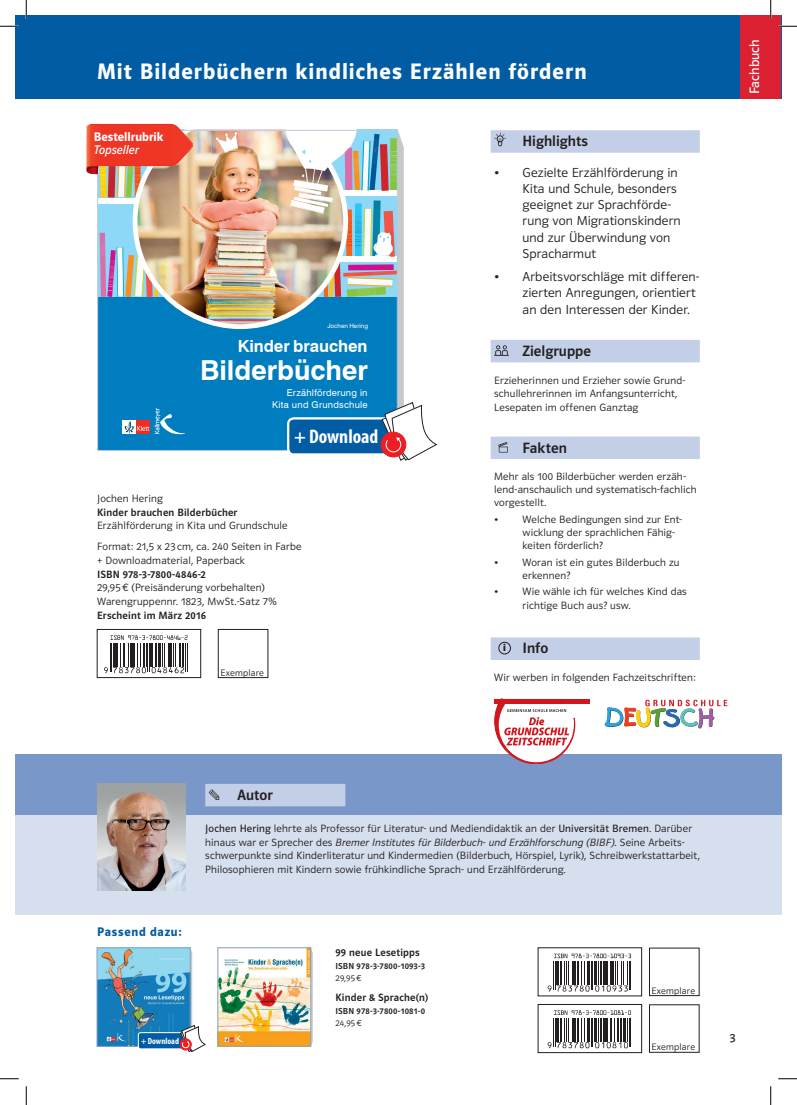
<style>
.page{position:relative;width:797px;height:1105px;background:#fff}
.page>*{position:absolute;margin:0;border:0;box-sizing:border-box;transform-origin:0 0}
.t1{font:700 27.62px "Swiss 721 BT";letter-spacing:-.005em;color:#fff}
.t2{font:22.5px "Polo ST11 K Hfett";letter-spacing:.045em;color:#fff}
.t3{font:700 condensed 19.75px "Myriad Pro";color:#fff}
.t4{font:700 16.75px "Swiss 721 BT";letter-spacing:-.005em;color:#fff}
.t5{font:15px "Polo ST11 K Krftg";letter-spacing:.005em;color:#231f20}
.t6{font:13.75px "Polo ST11 K Buch";color:#fff}
.t7{font:13.12px/16.2px "Polo ST11 K Leicht";letter-spacing:.01em;color:#231f20}
.t8{font:12.5px "Polo ST11 K Hfett";color:#fff}
.t9{font:12.5px "Polo ST11 K Hfett";letter-spacing:.055em;color:#015ca3}
.t10{font:12.5px "Polo ST11 K Buch Kursiv";color:#fff}
.t11{font:12.5px "Polo ST11 K Buch";color:#231f20}
.t12{font:10.62px/13.1px "Polo ST11 K Leicht";letter-spacing:.02em;color:#231f20}
.t13{font:10.62px "Polo ST11 K Krftg";letter-spacing:.02em;color:#231f20}
.t14{font:10.62px "Polo ST11 K Leicht Kursiv";letter-spacing:.015em;color:#231f20}
.t15{font:9.38px/12px "Swiss 721 BT";letter-spacing:.02em;color:#fff;text-align:right}
.t16{font:9.38px "Polo ST11 K Leicht";letter-spacing:.025em;color:#231f20}
.t17{font:700 condensed 8.88px "Myriad Pro";color:#fff}
.t18{font:8.75px "Polo ST11 K Krftg";letter-spacing:.03em;color:#231f20}
.t19{font:8.75px "Polo ST11 K Leicht";letter-spacing:.03em;color:#231f20}
.t20{font:6.25px "Swiss 721 BT";color:#fff}
.s1{font-family:"Polo ST11 K";font-weight:700;font-size:9.88px}
.s2{font-family:"Polo ST11 K Buch"}
.s3{font-family:"Polo ST11 K Leicht"}
</style>
<div class="page">
<div style="left:16px;top:754px;width:10px;height:161px;background:#7997c9"></div>
<div style="left:16px;top:815px;width:10px;height:100px;background:#d6dfee"></div>
<div style="left:26px;top:754px;width:755px;height:161px;background:#7997c9"></div>
<svg style="left:218px;top:629px;width:50px;height:49px"></svg>
<div style="left:490px;top:130px;width:209px;height:23px;background:#c3cee7"></div>
<div style="left:490px;top:340px;width:209px;height:22px;background:#c3cee7"></div>
<div style="left:490px;top:437px;width:209px;height:22px;background:#c3cee7"></div>
<div style="left:490px;top:637px;width:209px;height:23px;background:#c3cee7"></div>
<svg style="left:494px;top:132px;width:12px;height:14px"></svg>
<svg style="left:494px;top:345px;width:15px;height:11px"></svg>
<svg style="left:498px;top:442px;width:10px;height:10px"></svg>
<div style="left:498px;top:642px;width:13px;height:12px;border:1px solid #231f20;border-radius:50%"></div>
<div style="left:26px;top:16px;width:755px;height:83px;background:#015ca3"></div>
<div style="left:740px;top:16px;width:41px;height:83px;background:#da2031"></div>
<div style="left:26px;top:815px;width:755px;height:100px;background:#d6dfee"></div>
<svg style="left:547px;top:1010px;width:84px;height:38px"></svg>
<div style="left:538px;top:1004px;width:104px;height:49px;border:1px solid #231f20"></div>
<svg style="left:547px;top:954px;width:84px;height:37px"></svg>
<svg style="left:649px;top:1004px;width:50px;height:49px"></svg>
<svg style="left:649px;top:947px;width:50px;height:49px"></svg>
<svg style="left:311px;top:948px;width:2px;height:98px"></svg>
<img style="left:220px;top:950px;width:89px;height:94px">
<img style="left:99px;top:950px;width:81px;height:94px">
<div style="left:97px;top:948px;width:93px;height:98px;border:1px solid #89a3bc"></div>
<div style="left:97px;top:297px;width:300px;height:154px;background:#007dbe"></div>
<div style="left:122px;top:420px;width:14px;height:14px;background:#fff"></div>
<svg style="left:125px;top:408px;width:60px;height:26px"></svg>
<img style="left:133px;top:132px;width:152px;height:197px">
<svg style="left:100px;top:233px;width:62px;height:64px"></svg>
<img style="left:108px;top:253px;width:7px;height:41px">
<img style="left:209px;top:156px;width:46px;height:2px">
<img style="left:209px;top:132px;width:46px;height:24px">
<svg style="left:216px;top:132px;width:22px;height:21px"></svg>
<svg style="left:99px;top:174px;width:42px;height:24px"></svg>
<svg style="left:104px;top:635px;width:84px;height:38px"></svg>
<div style="left:97px;top:629px;width:104px;height:49px;border:1px solid #231f20"></div>
<div style="left:16px;top:16px;width:10px;height:83px;background:#015ca3"></div>
<img style="left:97px;top:783px;width:88px;height:107px">
<div style="left:205px;top:784px;width:140px;height:22px;background:#c3cee7"></div>
<svg style="left:209px;top:789px;width:10px;height:11px"></svg>
<hr style="left:494px;top:699px;width:96px;height:4px;background:#d2161e">
<svg style="left:494px;top:703px;width:81px;height:61px"></svg>
<svg style="left:604px;top:700px;width:123px;height:28px"></svg>
<img style="left:86px;top:124px;width:107px;height:50px">
<img style="left:285px;top:130px;width:152px;height:331px">
<div style="left:138px;top:1033px;width:59px;height:16px;background:#015ca3;border-radius:3px"></div>
<div style="left:138px;top:1032px;width:60px;height:17px;border:1px solid #fff;border-radius:3px"></div>
<svg style="left:180px;top:948px;width:25px;height:104px"></svg>
<svg style="left:0;top:25px;width:19px;height:2px"></svg>
<svg style="left:778px;top:25px;width:19px;height:2px"></svg>
<svg style="left:0;top:1078px;width:19px;height:1px"></svg>
<svg style="left:778px;top:1078px;width:19px;height:1px"></svg>
<svg style="left:25px;top:0;width:2px;height:19px"></svg>
<svg style="left:25px;top:1086px;width:2px;height:19px"></svg>
<svg style="left:770px;top:0;width:1px;height:19px"></svg>
<svg style="left:770px;top:1086px;width:1px;height:19px"></svg>
<h2 class="t2" style="left:97px;top:59px;width:491px">Mit Bilderbüchern kindliches Erzählen fördern</h2>
<p class="t8" style="left:94px;top:130px;width:71px">Bestellrubrik</p>
<p class="t10" style="left:94px;top:143px;width:46px">Topseller</p>
<p class="t20" style="left:327px;top:322px;width:42px">Jochen Hering</p>
<h3 class="t4" style="left:238px;top:335px;width:131px">Kinder brauchen</h3>
<h1 class="t1" style="left:200px;top:354px;width:169px">Bilderbücher</h1>
<p class="t15" style="left:272px;top:386px;width:97px">Erzählförderung in<br>Kita und Grundschule</p>
<h3 class="t3" style="left:294px;top:424px;width:86px">+ Download</h3>
<p class="t12" style="left:97px;top:492px;width:67px">Jochen Hering</p>
<p class="t13" style="left:97px;top:506px;width:142px">Kinder brauchen Bilderbücher</p>
<p class="t12" style="left:97px;top:515px;width:206px;line-height:20.9px">Erzählförderung in Kita und Grundschule<br>Format: 21,5 x 23 cm, ca. 240 Seiten in Farbe</p>
<p class="t12" style="left:97px;top:554px;width:149px">+ Downloadmaterial, Paperback</p>
<p class="t13" style="left:97px;top:568px;width:110px">ISBN 978-3-7800-4846-2</p>
<p class="t12" style="left:97px;top:581px;width:181px;line-height:13.8px">29,95€ (Preisänderung vorbehalten)<br>Warengruppennr. 1823, MwSt.-Satz 7%</p>
<p class="t13" style="left:97px;top:609px;width:110px">Erscheint im März 2016</p>
<p class="t16" style="left:220px;top:667px;width:45px">Exemplare</p>
<h3 class="t5" style="left:522px;top:133px;width:67px">Highlights</h3>
<p class="t7" style="left:522px;top:164px;width:160px;text-indent:-28px">• Gezielte Erzählförderung in<br>Kita und Schule, besonders geeignet zur Sprachförde&shy;rung von Migrationskindern und zur Überwindung von<br>Spracharmut</p>
<p class="t7" style="left:522px;top:269px;width:178px;text-indent:-28px">• Arbeitsvorschläge mit differen&shy;zierten Anregungen, orientiert an den Interessen der Kinder.</p>
<h3 class="t5" style="left:522px;top:343px;width:70px">Zielgruppe</h3>
<p class="t12" style="left:494px;top:373px;width:193px;line-height:13.8px">Erzieherinnen und Erzieher sowie Grund&shy;schullehrerinnen im Anfangsunterricht,<br>Lesepaten im offenen Ganztag</p>
<h3 class="t5" style="left:522px;top:439px;width:46px">Fakten</h3>
<p class="t12" style="left:494px;top:470px;width:204px">Mehr als 100 Bilderbücher werden erzäh&shy;lend-anschaulich und systematisch-fachlich vorgestellt.</p>
<p class="t12" style="left:522px;top:513px;width:161px;text-indent:-28px">• Welche Bedingungen sind zur Ent&shy;wicklung der sprachlichen Fähig&shy;keiten förderlich?</p>
<p class="t12" style="left:522px;top:556px;width:158px;text-indent:-28px">• Woran ist ein gutes Bilderbuch zu erkennen?</p>
<p class="t12" style="left:522px;top:585px;width:166px;text-indent:-28px">• Wie wähle ich für welches Kind das richtige Buch aus? usw.</p>
<h3 class="t5" style="left:503px;top:640px;width:47px"><span class="s1">i</span> Info</h3>
<p class="t12" style="left:494px;top:671px;width:203px">Wir werben in folgenden Fachzeitschriften:</p>
<p class="t6" style="left:743px;top:94px;width:57px;rotate:-90deg">Fachbuch</p>
<p class="t6" style="left:747px;top:94px;width:57px;rotate:-90deg">Fachbuch</p>
<p class="t9" style="left:97px;top:925px;width:86px">Passend dazu:</p>
<p class="t17" style="left:141px;top:1035px;width:39px">+ Download</p>
<h3 class="t5" style="left:237px;top:786px;width:37px">Autor</h3>
<p class="t12" style="left:205px;top:822px;width:488px"><span class="s2">Jochen Hering</span> lehrte als Professor für Literatur- und Mediendidaktik an der <span class="s2">Universität Bremen</span>. Darüber</p>
<p class="t14" style="left:205px;top:836px;width:481px"><span class="s3">hinaus war er Sprecher des</span> Bremer Institutes für Bilderbuch- und Erzählforschung (BIBF). <span class="s3">Seine Arbeits-</span></p>
<p class="t12" style="left:205px;top:849px;width:496px;line-height:13.8px">schwerpunkte sind Kinderliteratur und Kindermedien (Bilderbuch, Hörspiel, Lyrik), Schreibwerkstattarbeit,<br>Philosophieren mit Kindern sowie frühkindliche Sprach- und Erzählförderung.</p>
<p class="t13" style="left:335px;top:947px;width:86px">99 neue Lesetipps</p>
<p class="t18" style="left:335px;top:961px;width:91px">ISBN 978-3-7800-1093-3</p>
<p class="t19" style="left:335px;top:973px;width:27px">29,95€</p>
<p class="t13" style="left:335px;top:992px;width:94px">Kinder &amp; Sprache(n)</p>
<p class="t18" style="left:335px;top:1006px;width:91px">ISBN 978-3-7800-1081-0</p>
<p class="t19" style="left:335px;top:1018px;width:28px">24,95€</p>
<p class="t16" style="left:651px;top:985px;width:45px">Exemplare</p>
<p class="t16" style="left:651px;top:1042px;width:45px">Exemplare</p>
<p class="t11" style="left:729px;top:1031px;width:8px">3</p>
</div>
